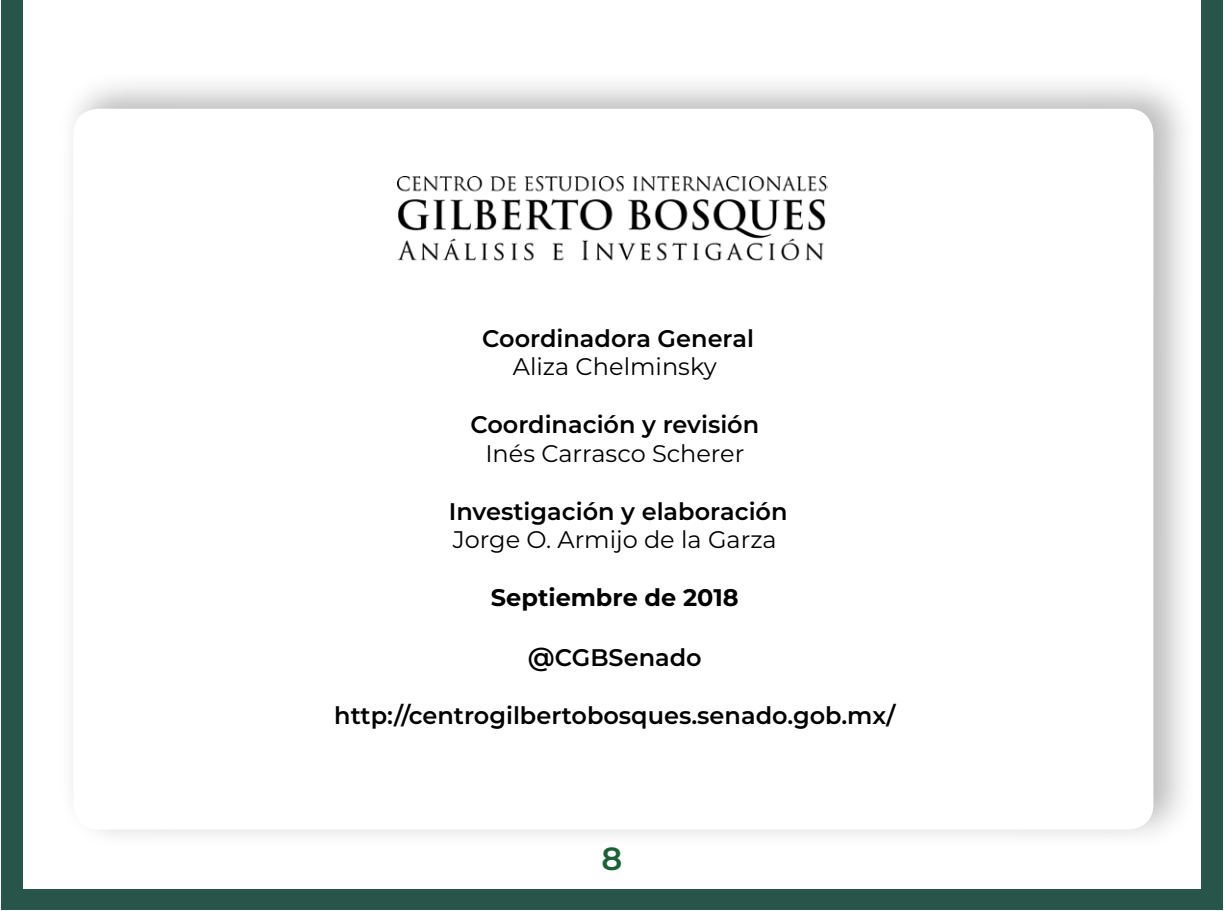
<style>
.page{position:relative;width:1224px;height:911px;background:#fff}
.page>*{position:absolute;margin:0;border:0;box-sizing:border-box;transform-origin:0 0}
.t1{font:600 32px "Montserrat";color:#1c6136}
.t2{font:600 24px "Montserrat";color:#000}
.t3{font:24px "Montserrat";color:#000}
.t4{font:700 24px "Montserrat";color:#000}
.s1{font-size:26px}
</style>
<div class="page">
<div style="left:1px;top:0;width:1222px;height:910px;background:#27554a"></div>
<div style="left:23px;top:0;width:1178px;height:888px;background:#fff"></div>
<div style="left:57px;top:68px;width:1142px;height:783px;background:#000;opacity:.27"></div>
<div style="left:74px;top:110px;width:1078px;height:718px;background:#fff;border-radius:24px"></div>
<img style="left:398px;top:176px;width:429px;height:85px">
<p class="t2" style="left:482px;top:321px;width:273px">Coordinadora General</p>
<p class="t3" style="left:513px;top:350px;width:206px">Aliza Chelminsky</p>
<p class="t2" style="left:470px;top:407px;width:290px">Coordinación y revisión</p>
<p class="t3" style="left:485px;top:437px;width:260px">Inés Carrasco Scherer</p>
<p class="t2" style="left:449px;top:494px;width:340px">Investigación y elaboración</p>
<p class="t3" style="left:453px;top:523px;width:325px">Jorge O. Armijo de la Garza</p>
<p class="t4" style="left:491px;top:580px;width:249px">Septiembre de 2018</p>
<p class="t2" style="left:528px;top:640px;width:175px"><span class="s1">@</span>CGBSenado</p>
<p class="t2" style="left:334px;top:698px;width:563px">http://centrogilbertobosques.senado.gob.mx/</p>
<h1 class="t1" style="left:602px;top:835px;width:22px">8</h1>
</div>
